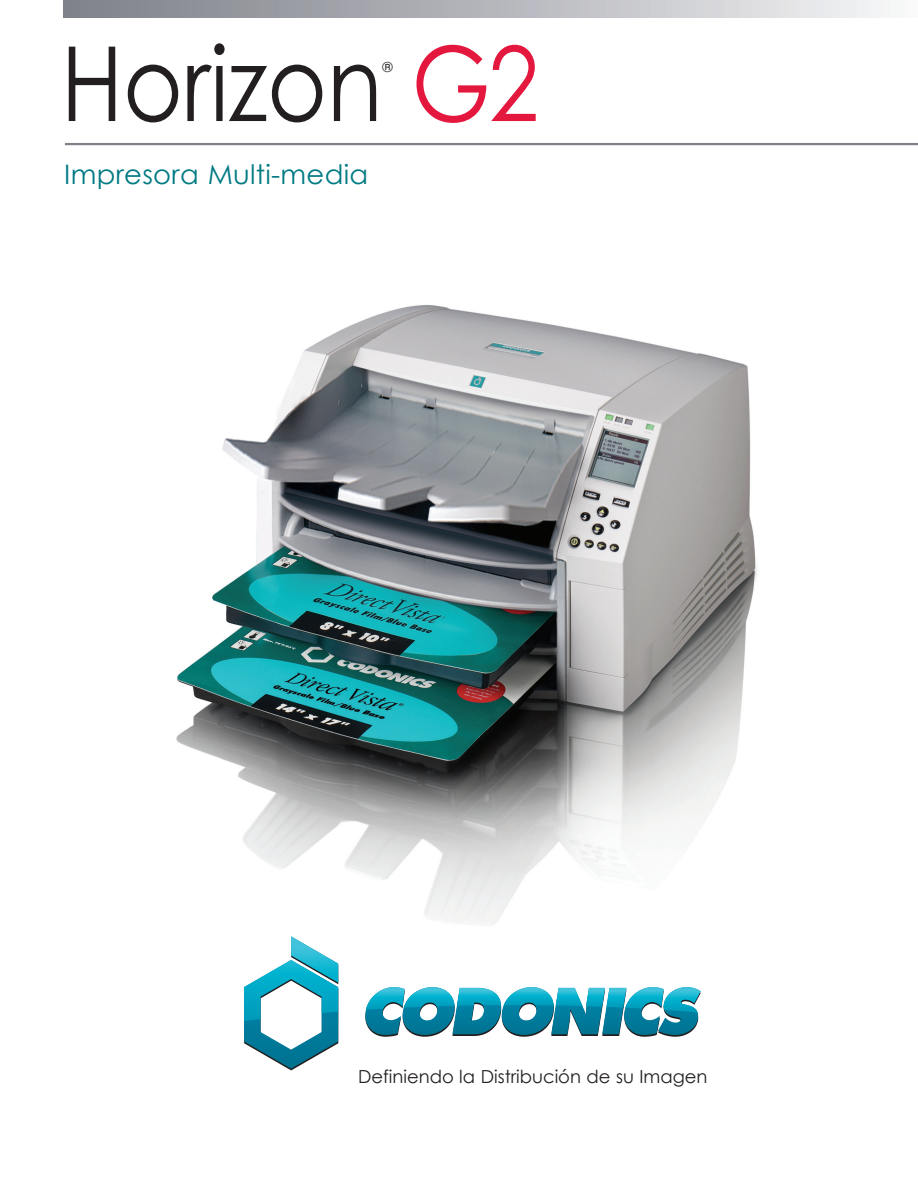
<style>
.page{position:relative;width:918px;height:1188px;background:#fff}
.page>*{position:absolute;margin:0;border:0;box-sizing:border-box;transform-origin:0 0}
.t1{font:103.65px "Century Gothic";color:#231f20;scale:.88 1}
.t2{font:26.85px "Century Gothic";letter-spacing:.01em;color:#007a83}
.t3{font:18px "Century Gothic";color:#231f20}
.t4{font:13.65px "Century Gothic";color:#231f20}
.s1{color:#e4183e}
</style>
<div class="page">
<hr style="left:65px;top:143px;width:853px;height:2px;background:#808289">
<div style="left:64px;top:0;width:854px;height:17px;background:linear-gradient(to right,#7b7e86,#f4f5f6)"></div>
<img style="left:176px;top:305px;width:581px;height:620px">
<svg style="left:244px;top:936px;width:94px;height:134px"></svg>
<svg style="left:365px;top:987px;width:336px;height:50px"></svg>
<p class="t1" style="left:61px;top:20px;width:545px">Horizon <span class="s1">G2</span></p>
<p class="t4" style="left:382px;top:58px;width:12px">®</p>
<p class="t2" style="left:64px;top:158px;width:305px">Impresora Multi-media</p>
<p class="t3" style="left:358px;top:1066px;width:351px">Definiendo la Distribución de su Imagen</p>
</div>
